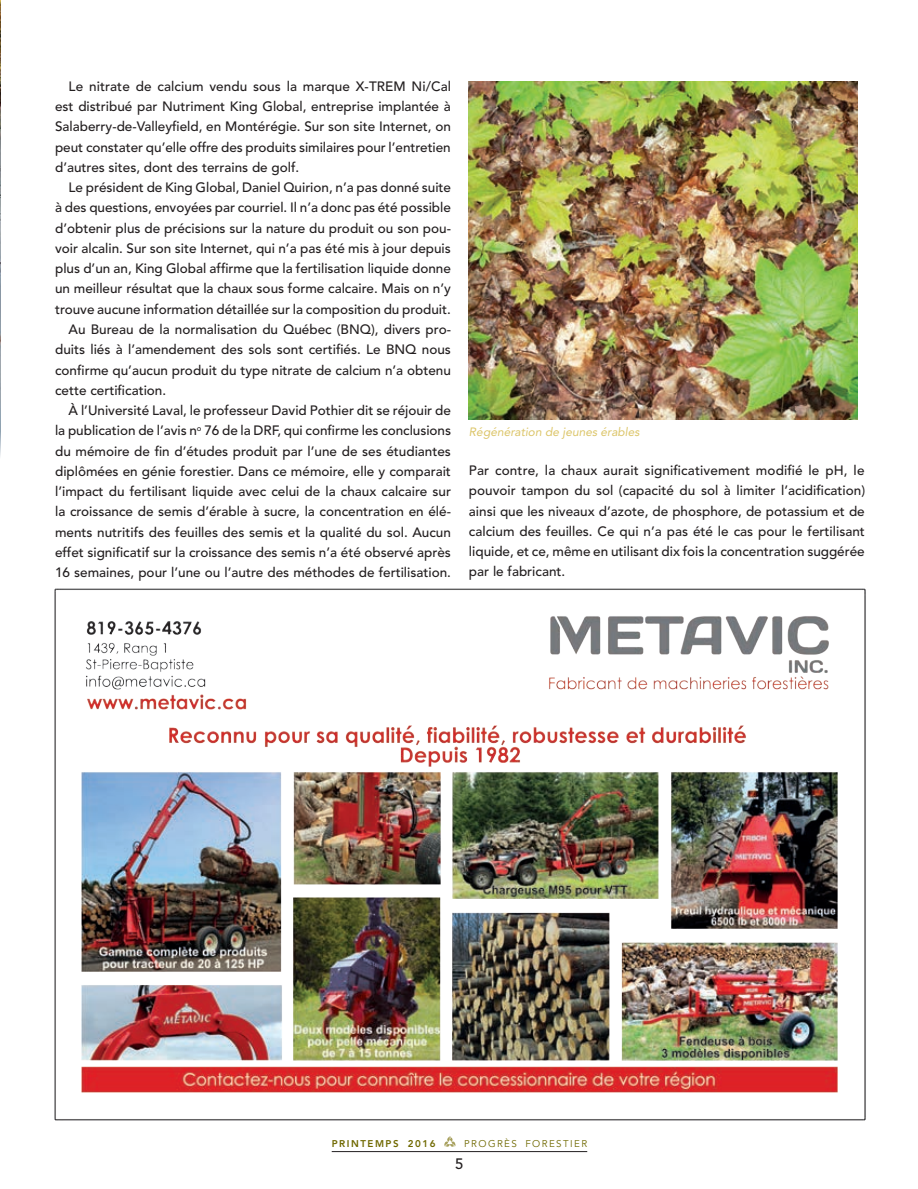
<style>
.page{position:relative;width:918px;height:1189px;background:#fff}
.page>*{position:absolute;margin:0;border:0;box-sizing:border-box;transform-origin:0 0}
.t1{font:500 15px "Avenir";color:#231f20}
.Texte{font:500 13.5px/20.2px "Avenir";color:#231f20;text-align:justify}
.BDV{font:italic 12px "Avenir";color:#dcc569}
.t2{font:9.75px "Avenir";letter-spacing:.145em;color:#706900}
.t3{font:800 9.75px "Avenir";letter-spacing:.155em;color:#706900}
</style>
<div class="page">
<hr style="left:331px;top:1150px;width:256px;height:1px;background:#231f20">
<svg style="left:444px;top:1136px;width:11px;height:10px"></svg>
<img style="left:0;top:1px;width:1px;height:456px">
<img style="left:54px;top:588px;width:812px;height:533px">
<img style="left:469px;top:81px;width:388px;height:338px">
<p class="Texte" style="left:55px;top:76px;width:397px;text-indent:14px">Le nitrate de calcium vendu sous la marque X-TREM Ni/Cal est distribué par Nutriment King Global, entreprise implantée à Salaberry-de-Valleyfield, en Montérégie. Sur son site Internet, on peut constater qu’elle offre des produits similaires pour l’entretien d’autres sites, dont des terrains de golf.</p>
<p class="Texte" style="left:55px;top:178px;width:397px;text-indent:14px">Le président de King Global, Daniel Quirion, n’a pas donné suite à des questions, envoyées par courriel. Il n’a donc pas été possible d’obtenir plus de précisions sur la nature du produit ou son pou&shy;voir alcalin. Sur son site Internet, qui n’a pas été mis à jour depuis plus d’un an, King Global affirme que la fertilisation liquide donne un meilleur résultat que la chaux sous forme calcaire. Mais on n’y trouve aucune information détaillée sur la composition du produit.</p>
<p class="Texte" style="left:55px;top:319px;width:397px;text-indent:14px">Au Bureau de la normalisation du Québec (BNQ), divers pro&shy;duits liés à l’amendement des sols sont certifiés. Le BNQ nous confirme qu’aucun produit du type nitrate de calcium n’a obtenu cette certification.</p>
<p class="Texte" style="left:55px;top:400px;width:397px;text-indent:14px">À l’Université Laval, le professeur David Pothier dit se réjouir de la publication de l’avis n<sup>o</sup> 76 de la DRF, qui confirme les conclusions du mémoire de fin d’études produit par l’une de ses étudiantes diplômées en génie forestier. Dans ce mémoire, elle y comparait l’impact du fertilisant liquide avec celui de la chaux calcaire sur la croissance de semis d’érable à sucre, la concentration en élé&shy;ments nutritifs des feuilles des semis et la qualité du sol. Aucun effet significatif sur la croissance des semis n’a été observé après 16 semaines, pour l’une ou l’autre des méthodes de fertilisation.</p>
<p class="BDV" style="left:469px;top:424px;width:172px">Régénération de jeunes érables</p>
<p class="Texte" style="left:469px;top:460px;width:397px">Par contre, la chaux aurait significativement modifié le pH, le pouvoir tampon du sol (capacité du sol à limiter l’acidification) ainsi que les niveaux d’azote, de phosphore, de potassium et de calcium des feuilles. Ce qui n’a pas été le cas pour le fertilisant liquide, et ce, même en utilisant dix fois la concentration suggérée par le fabricant.</p>
<p class="t3" style="left:331px;top:1137px;width:105px">PRINTEMPS 2016</p>
<p class="t2" style="left:464px;top:1137px;width:124px">PROGRÈS FORESTIER</p>
<p class="t1" style="left:455px;top:1155px;width:10px">5</p>
</div>
